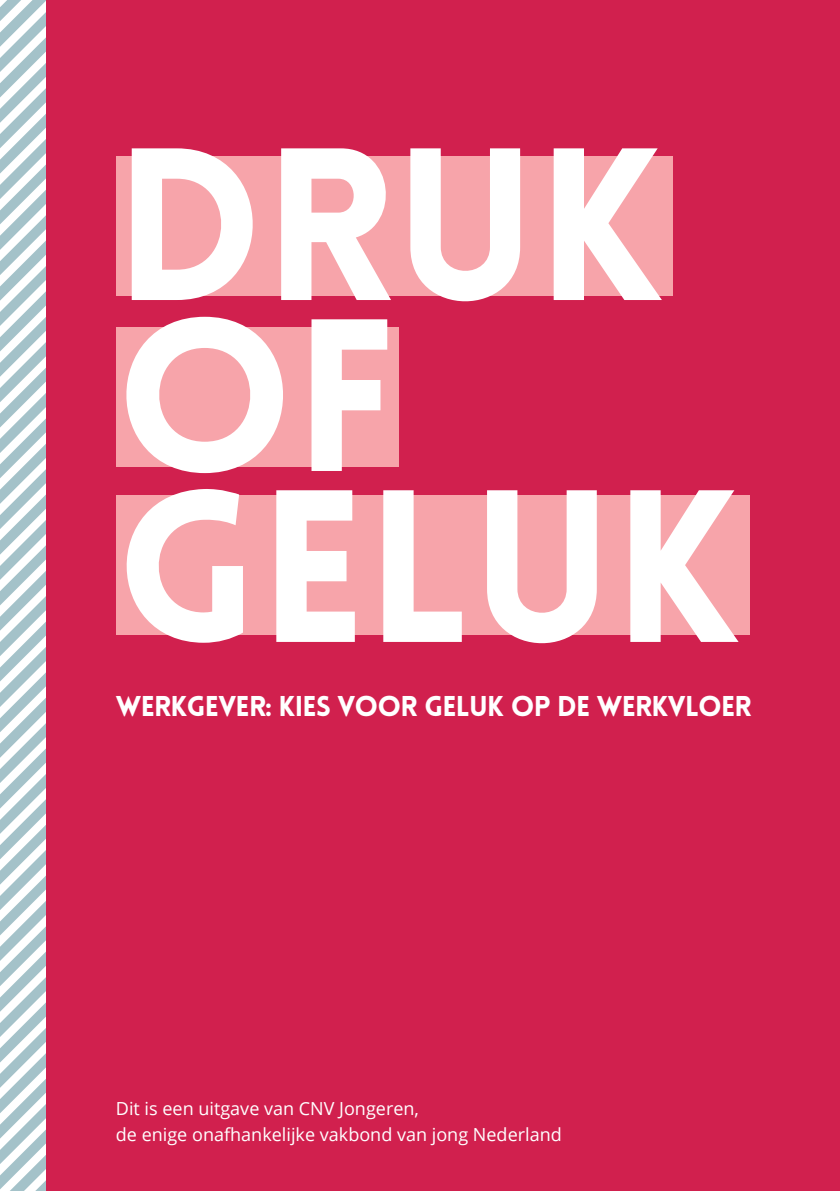
<style>
.page{position:relative;width:840px;height:1191px;background:#fff}
.page>*{position:absolute;margin:0;border:0;box-sizing:border-box;transform-origin:0 0}
.t1{font:900 212px "Lovelo";color:#fff}
.kop_2{font:900 28px "Lovelo";letter-spacing:-.025em;color:#fff}
.broodtekst{font:18px "Open Sans";color:#fff}
</style>
<div class="page">
<svg style="left:0;top:0;width:46px;height:1191px"></svg>
<div style="left:46px;top:0;width:793px;height:1191px;background:#d1204e"></div>
<div style="left:116px;top:495px;width:633px;height:140px;background:#f7a4aa"></div>
<div style="left:116px;top:156px;width:556px;height:140px;background:#f7a4aa"></div>
<div style="left:116px;top:327px;width:283px;height:139px;background:#f7a4aa"></div>
<p class="t1" style="left:115px;top:93px;width:551px">DRUK</p>
<p class="t1" style="left:115px;top:264px;width:282px">OF</p>
<p class="t1" style="left:116px;top:435px;width:626px">GELUK</p>
<p class="kop_2" style="left:116px;top:688px;width:637px">WERKGEVER: KIES VOOR GELUK OP DE WERKVLOER</p>
<p class="broodtekst" style="left:116px;top:1095px;width:304px">Dit is een uitgave van CNV Jongeren,</p>
<p class="broodtekst" style="left:116px;top:1121px;width:447px">de enige onafhankelijke vakbond van jong Nederland</p>
</div>
